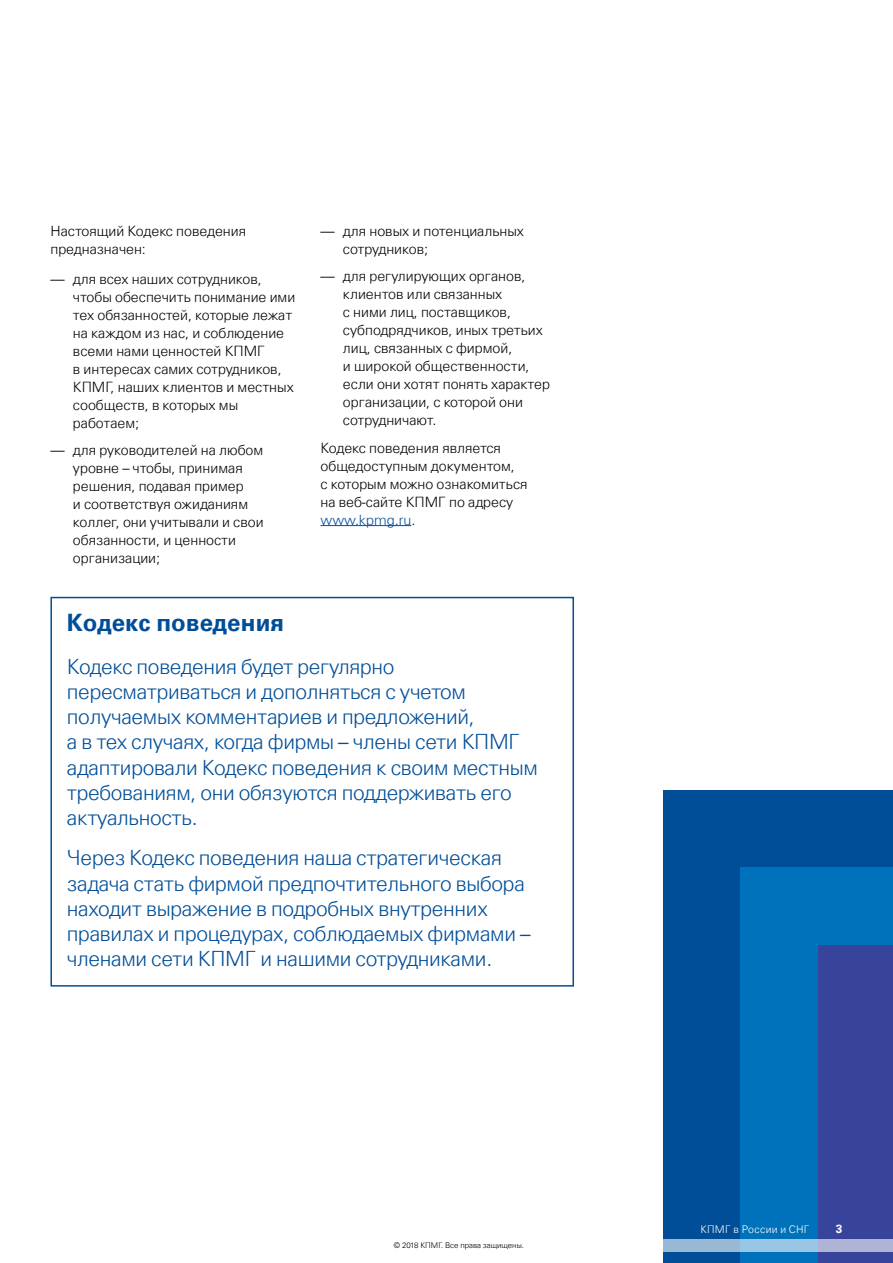
<style>
.page{position:relative;width:893px;height:1263px;background:#fff}
.page>*{position:absolute;margin:0;border:0;box-sizing:border-box;transform-origin:0 0}
.t1{font:700 24px "Universfor KPMG";letter-spacing:.01em;color:#004e98}
.t2{font:300 21px/25.2px "Universfor KPMG";letter-spacing:-.015em;color:#004e98}
.t3{font:300 14.25px/18px "Universfor KPMG";color:#000}
.t4{font:700 12px "Universfor KPMG";color:#fff}
.t5{font:300 10.5px "Universfor KPMG";letter-spacing:.02em;color:#fff}
.t6{font:300 7.8px "Universfor KPMG";color:#000}
.s1{color:#004e98}
</style>
<div class="page">
<hr style="left:320px;top:525px;width:91px;height:1px;background:#004e98">
<div style="left:663px;top:790px;width:230px;height:473px;background:#004e98"></div>
<div style="left:741px;top:867px;width:152px;height:396px;background:#0072bc"></div>
<div style="left:818px;top:945px;width:75px;height:318px;background:#38449c"></div>
<div style="left:50px;top:597px;width:524px;height:389px;border:2px solid #004e98"></div>
<svg style="left:663px;top:1239px;width:230px;height:13px;background:#a0bbda"></svg>
<p class="t3" style="left:50px;top:222px;width:197px">Настоящий Кодекс поведения предназначен:</p>
<p class="t3" style="left:73px;top:270px;width:224px;text-indent:-23px">— для всех наших сотрудников, чтобы обеспечить понимание ими тех обязанностей, которые лежат на каждом из нас, и соблюдение всеми нами ценностей КПМГ<br>в интересах самих сотрудников,<br>КПМГ, наших клиентов и местных сообществ, в которых мы работаем;</p>
<p class="t3" style="left:73px;top:441px;width:192px;text-indent:-23px">— для руководителей на любом уровне – чтобы, принимая решения, подавая пример<br>и соответствуя ожиданиям коллег, они учитывали и свои обязанности, и ценности организации;</p>
<p class="t3" style="left:343px;top:222px;width:183px;text-indent:-23px">— для новых и потенциальных сотрудников;</p>
<p class="t3" style="left:343px;top:267px;width:208px;text-indent:-23px">— для регулирующих органов, клиентов или связанных<br>с ними лиц, поставщиков, субподрядчиков, иных третьих лиц, связанных с фирмой,<br>и широкой общественности, если они хотят понять характер организации, с которой они сотрудничают.</p>
<p class="t3" style="left:320px;top:438px;width:209px">Кодекс поведения является общедоступным документом,<br>с которым можно ознакомиться на веб-сайте КПМГ по адресу <span class="s1">www.kpmg.ru</span>.</p>
<h1 class="t1" style="left:67px;top:608px;width:219px">Кодекс поведения</h1>
<p class="t2" style="left:67px;top:654px;width:472px">Кодекс поведения будет регулярно пересматриваться и дополняться с учетом получаемых комментариев и предложений,<br>а в тех случаях, когда фирмы – члены сети КПМГ адаптировали Кодекс поведения к своим местным требованиям, они обязуются поддерживать его актуальность.</p>
<h2 class="t2" style="left:67px;top:845px;width:465px">Через Кодекс поведения наша стратегическая задача стать фирмой предпочтительного выбора находит выражение в подробных внутренних правилах и процедурах, соблюдаемых фирмами – членами сети КПМГ и нашими сотрудниками.</h2>
<p class="t6" style="left:394px;top:1241px;width:132px">© 2018 КПМГ. Все права защищены.</p>
<p class="t5" style="left:700px;top:1223px;width:111px">КПМГ в России и СНГ</p>
<p class="t4" style="left:836px;top:1222px;width:8px">3</p>
</div>
